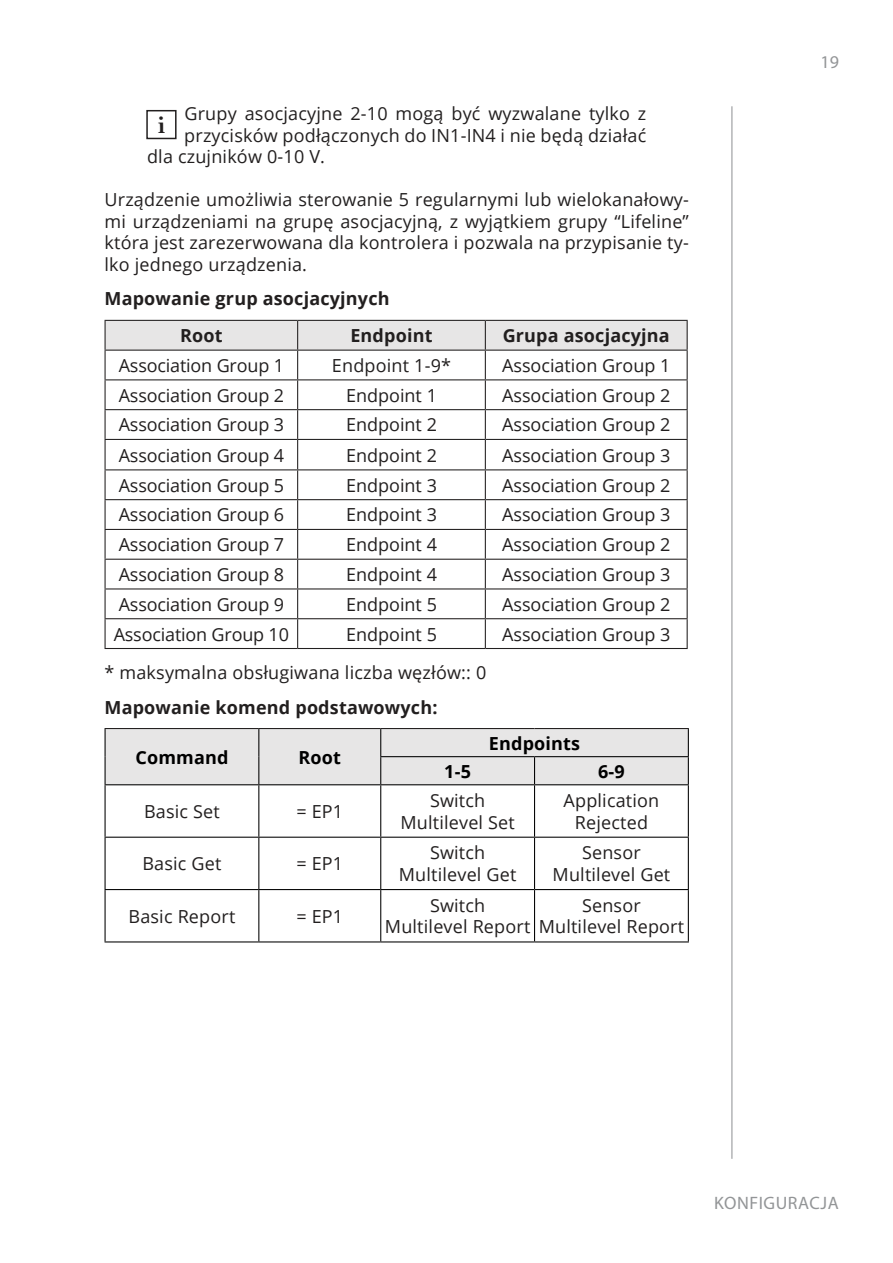
<style>
.page{position:relative;width:893px;height:1263px;background:#fff}
.page>*{position:absolute;margin:0;border:0;box-sizing:border-box;transform-origin:0 0}
.t1{font:24.75px "Bell MT Bold";color:#221f1f}
.t2{font:18px/21.6px "Open Sans";color:#221f1f;text-align:center}
.t3{font:700 18px/36.8px "Open Sans";letter-spacing:.01em;color:#221f1f}
.t4{font:700 18px "Open Sans";letter-spacing:.01em;color:#000}
.t5{font:18px "Myriad Pro";letter-spacing:.03em;color:#939597}
</style>
<div class="page">
<hr style="left:731px;top:106px;width:1px;height:1053px;background:#939597">
<div style="left:146px;top:110px;width:31px;height:29px;border:2px solid #221f1f"></div>
<svg style="left:105px;top:320px;width:583px;height:328px"></svg>
<hr style="left:105px;top:648px;width:193px;height:1px;background:#221f1f">
<hr style="left:298px;top:648px;width:187px;height:1px;background:#221f1f">
<hr style="left:485px;top:648px;width:203px;height:1px;background:#221f1f">
<div style="left:105px;top:728px;width:584px;height:56px;background:#e7e6e6"></div>
<hr style="left:105px;top:784px;width:154px;height:1px;background:#000">
<hr style="left:105px;top:785px;width:1px;height:52px;background:#000">
<hr style="left:259px;top:784px;width:122px;height:1px;background:#000">
<hr style="left:258px;top:785px;width:1px;height:52px;background:#000">
<hr style="left:381px;top:784px;width:154px;height:1px;background:#000">
<hr style="left:380px;top:785px;width:1px;height:52px;background:#000">
<hr style="left:535px;top:784px;width:154px;height:1px;background:#000">
<hr style="left:534px;top:785px;width:1px;height:52px;background:#000">
<hr style="left:688px;top:785px;width:1px;height:52px;background:#000">
<hr style="left:105px;top:837px;width:154px;height:1px;background:#000">
<hr style="left:105px;top:838px;width:1px;height:51px;background:#000">
<hr style="left:259px;top:837px;width:122px;height:1px;background:#000">
<hr style="left:258px;top:838px;width:1px;height:51px;background:#000">
<hr style="left:381px;top:837px;width:154px;height:1px;background:#000">
<hr style="left:380px;top:838px;width:1px;height:51px;background:#000">
<hr style="left:535px;top:837px;width:154px;height:1px;background:#000">
<hr style="left:534px;top:838px;width:1px;height:51px;background:#000">
<hr style="left:688px;top:838px;width:1px;height:51px;background:#000">
<hr style="left:105px;top:889px;width:154px;height:1px;background:#000">
<hr style="left:105px;top:890px;width:1px;height:51px;background:#000">
<hr style="left:259px;top:889px;width:122px;height:1px;background:#000">
<hr style="left:258px;top:890px;width:1px;height:51px;background:#000">
<hr style="left:381px;top:889px;width:154px;height:1px;background:#000">
<hr style="left:380px;top:890px;width:1px;height:51px;background:#000">
<hr style="left:535px;top:889px;width:154px;height:1px;background:#000">
<hr style="left:534px;top:890px;width:1px;height:51px;background:#000">
<hr style="left:688px;top:890px;width:1px;height:51px;background:#000">
<hr style="left:105px;top:941px;width:154px;height:1px;background:#000">
<hr style="left:259px;top:941px;width:122px;height:1px;background:#000">
<hr style="left:381px;top:941px;width:154px;height:1px;background:#000">
<hr style="left:535px;top:941px;width:154px;height:1px;background:#000">
<p class="t2" style="left:184px;top:102px;width:463px">Grupy asocjacyjne 2-10 mogą być wyzwalane tylko z</p>
<p class="t2" style="left:184px;top:124px;width:464px">przycisków podłączonych do IN1-IN4 i nie będą działać</p>
<p class="t2" style="left:147px;top:145px;width:179px">dla czujników 0-10 V.</p>
<p class="t2" style="left:105px;top:188px;width:586px;text-align:justify">Urządzenie umożliwia sterowanie 5 regularnymi lub wielokanałowy&shy;mi urządzeniami na grupę asocjacyjną, z wyjątkiem grupy “Lifeline” która jest zarezerwowana dla kontrolera i pozwala na przypisanie ty&shy;lko jednego urządzenia.</p>
<p class="t3" style="left:180px;top:280px;width:211px;text-indent:-76px">Mapowanie grup asocjacyjnych<br>Root</p>
<h1 class="t1" style="left:158px;top:110px;width:9px">i</h1>
<p class="t3" style="left:350px;top:317px;width:84px">Endpoint</p>
<p class="t3" style="left:503px;top:317px;width:169px">Grupa asocjacyjna</p>
<p class="t2" style="left:119px;top:354px;width:167px">Association Group 1</p>
<p class="t2" style="left:332px;top:354px;width:121px">Endpoint 1-9*</p>
<p class="t2" style="left:502px;top:354px;width:170px">Association Group 1</p>
<p class="t2" style="left:119px;top:384px;width:167px">Association Group 2</p>
<p class="t2" style="left:346px;top:384px;width:92px">Endpoint 1</p>
<p class="t2" style="left:502px;top:384px;width:170px">Association Group 2</p>
<p class="t2" style="left:119px;top:414px;width:167px">Association Group 3</p>
<p class="t2" style="left:346px;top:414px;width:92px">Endpoint 2</p>
<p class="t2" style="left:502px;top:414px;width:170px">Association Group 2</p>
<p class="t2" style="left:119px;top:444px;width:167px">Association Group 4</p>
<p class="t2" style="left:346px;top:444px;width:92px">Endpoint 2</p>
<p class="t2" style="left:502px;top:444px;width:170px">Association Group 3</p>
<p class="t2" style="left:119px;top:474px;width:167px">Association Group 5</p>
<p class="t2" style="left:346px;top:474px;width:92px">Endpoint 3</p>
<p class="t2" style="left:502px;top:474px;width:170px">Association Group 2</p>
<p class="t2" style="left:119px;top:504px;width:167px">Association Group 6</p>
<p class="t2" style="left:346px;top:504px;width:92px">Endpoint 3</p>
<p class="t2" style="left:502px;top:504px;width:170px">Association Group 3</p>
<p class="t2" style="left:119px;top:533px;width:167px">Association Group 7</p>
<p class="t2" style="left:346px;top:533px;width:92px">Endpoint 4</p>
<p class="t2" style="left:502px;top:533px;width:170px">Association Group 2</p>
<p class="t2" style="left:119px;top:563px;width:167px">Association Group 8</p>
<p class="t2" style="left:346px;top:563px;width:92px">Endpoint 4</p>
<p class="t2" style="left:502px;top:563px;width:170px">Association Group 3</p>
<p class="t2" style="left:119px;top:593px;width:167px">Association Group 9</p>
<p class="t2" style="left:346px;top:593px;width:92px">Endpoint 5</p>
<p class="t2" style="left:502px;top:593px;width:170px">Association Group 2</p>
<p class="t2" style="left:114px;top:623px;width:177px">Association Group 10</p>
<p class="t2" style="left:346px;top:623px;width:92px">Endpoint 5</p>
<p class="t2" style="left:502px;top:623px;width:170px">Association Group 3</p>
<p class="t2" style="left:105px;top:661px;width:383px">* maksymalna obsługiwana liczba węzłów:: 0</p>
<p class="t3" style="left:105px;top:688px;width:334px">Mapowanie komend podstawowych:</p>
<p class="t4" style="left:135px;top:744px;width:95px">Command</p>
<p class="t4" style="left:299px;top:750px;width:44px">Root</p>
<p class="t4" style="left:489px;top:730px;width:93px">Endpoints</p>
<p class="t4" style="left:444px;top:758px;width:28px">1-5</p>
<p class="t4" style="left:598px;top:764px;width:28px">6-9</p>
<p class="t2" style="left:144px;top:800px;width:77px">Basic Set</p>
<p class="t2" style="left:296px;top:800px;width:48px">= EP1</p>
<p class="t2" style="left:400px;top:789px;width:116px">Switch<br>Multilevel Set</p>
<p class="t2" style="left:564px;top:789px;width:97px">Application<br>Rejected</p>
<p class="t2" style="left:142px;top:852px;width:81px">Basic Get</p>
<p class="t2" style="left:296px;top:852px;width:48px">= EP1</p>
<p class="t2" style="left:399px;top:842px;width:119px">Switch<br>Multilevel Get</p>
<p class="t2" style="left:553px;top:842px;width:119px">Sensor<br>Multilevel Get</p>
<p class="t2" style="left:129px;top:905px;width:108px">Basic Report</p>
<p class="t2" style="left:296px;top:905px;width:48px">= EP1</p>
<p class="t2" style="left:385px;top:894px;width:147px">Switch<br>Multilevel Report</p>
<p class="t2" style="left:539px;top:894px;width:147px">Sensor<br>Multilevel Report</p>
<p class="t5" style="left:820px;top:53px;width:20px">19</p>
<p class="t5" style="left:714px;top:1194px;width:126px">KONFIGURACJA</p>
</div>
